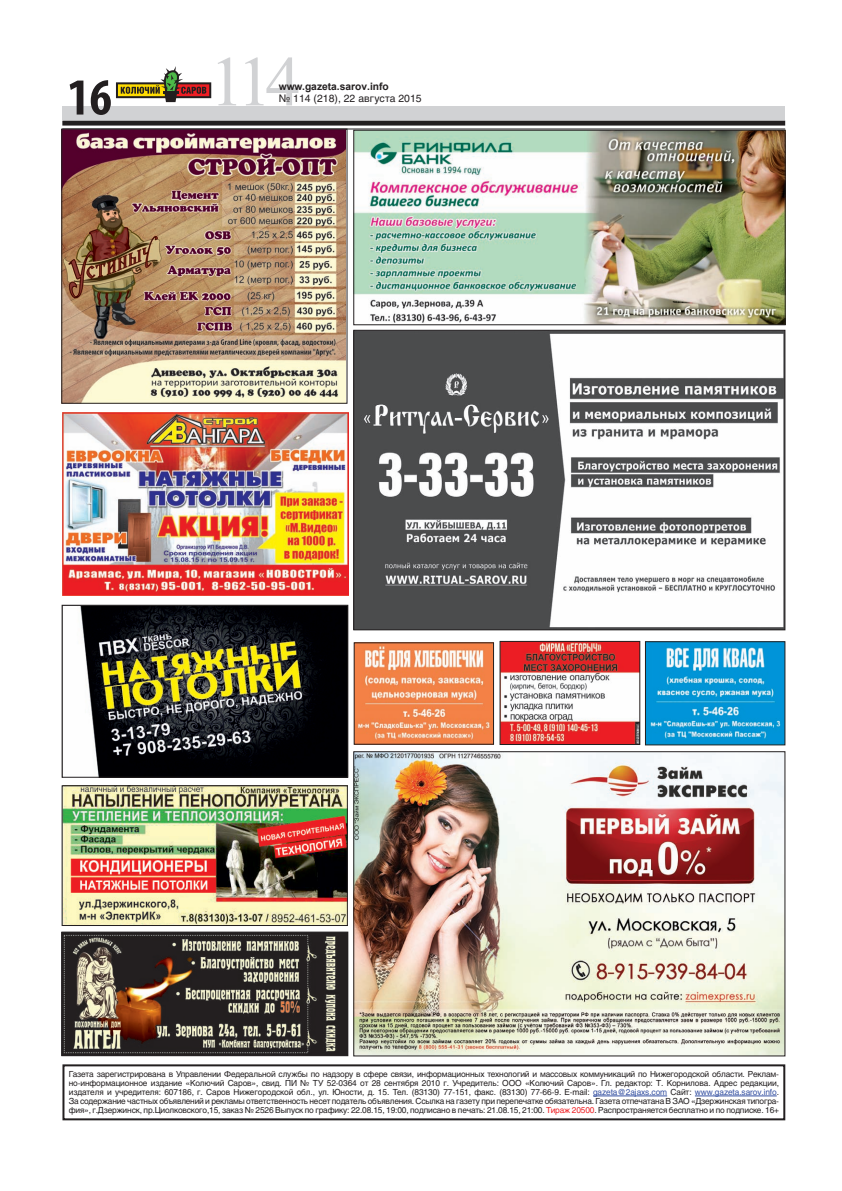
<style>
.page{position:relative;width:842px;height:1191px;background:#fff}
.page>*{position:absolute;margin:0;border:0;box-sizing:border-box;transform-origin:0 0}
.t1{font:71px "Times New Roman";color:#d1d2d4}
.t2{font:700 condensed 52.3px "Myriad Pro";color:#231f20}
.t3{font:10.4px "Helios C";color:#231f20}
.t4{font:700 10.2px "Arial";color:#231f20}
.t5{font:8.3px/9px "Helios C";letter-spacing:-.02em;color:#231f20;text-align:justify}
.s1{color:#3853a3}
.s2{color:#ee1f23}
</style>
<div class="page">
<div style="left:62px;top:106px;width:723px;height:13px;background:#d1d2d4"></div>
<hr style="left:62px;top:129px;width:723px;height:1px;background:#231f20">
<div style="left:62px;top:121px;width:723px;height:5px;background:#231f20"></div>
<svg style="left:116px;top:66px;width:95px;height:36px"></svg>
<hr style="left:593px;top:1096px;width:74px;height:1px;background:#3853a3">
<hr style="left:695px;top:1096px;width:82px;height:1px;background:#3853a3">
<div style="left:62px;top:1064px;width:723px;height:56px;border:2px solid #231f20"></div>
<img style="left:647px;top:643px;width:136px;height:100px">
<div style="left:645px;top:641px;width:140px;height:104px;border:1px solid #231f20"></div>
<img style="left:356px;top:332px;width:427px;height:296px">
<div style="left:354px;top:330px;width:431px;height:300px;border:1px solid #231f20"></div>
<img style="left:356px;top:645px;width:136px;height:98px">
<div style="left:354px;top:643px;width:140px;height:102px;border:1px solid #231f20"></div>
<img style="left:64px;top:131px;width:281px;height:271px">
<div style="left:62px;top:129px;width:285px;height:275px;border:1px solid #231f20"></div>
<img style="left:64px;top:934px;width:282px;height:120px">
<div style="left:62px;top:932px;width:286px;height:124px;border:1px solid #231f20"></div>
<img style="left:64px;top:788px;width:282px;height:136px">
<div style="left:62px;top:786px;width:286px;height:140px;border:1px solid #231f20"></div>
<img style="left:80px;top:607px;width:266px;height:169px">
<div style="left:62px;top:605px;width:286px;height:173px;border:1px solid #231f20"></div>
<img style="left:502px;top:643px;width:136px;height:100px">
<div style="left:500px;top:641px;width:140px;height:104px;border:1px solid #231f20"></div>
<img style="left:356px;top:132px;width:427px;height:191px">
<div style="left:354px;top:130px;width:431px;height:195px;border:1px solid #231f20"></div>
<img style="left:356px;top:753px;width:427px;height:301px">
<div style="left:354px;top:751px;width:431px;height:305px;border:1px solid #231f20"></div>
<img style="left:62px;top:413px;width:287px;height:183px">
<p class="t2" style="left:67px;top:66px;width:46px">16</p>
<p class="t1" style="left:209px;top:42px;width:93px">114</p>
<p class="t4" style="left:279px;top:81px;width:112px">www.gazeta.sarov.info</p>
<p class="t3" style="left:279px;top:94px;width:145px">№ 114 (218), 22 августа 2015</p>
<p class="t5" style="left:69px;top:1070px;width:712px">Газета зарегистрирована в Управлении Федеральной службы по надзору в сфере связи, информационных технологий и массовых коммуникаций по Нижегородской области. Реклам&shy;но-информационное издание «Колючий Саров», свид. ПИ № ТУ 52-0364 от 28 сентября 2010 г. Учредитель: ООО «Колючий Саров». Гл. редактор: Т. Корнилова. Адрес редакции, издателя и учредителя: 607186, г. Саров Нижегородской обл., ул. Юности, д. 15. Тел. (83130) 77-151, факс. (83130) 77-66-9. E-mail: <span class="s1">gazeta@2ajaxs.com</span> Сайт: <span class="s1">www.gazeta.sarov.info</span>.<br>За содержание частных объявлений и рекламы ответственность несет податель объявления. Ссылка на газету при перепечатке обязательна. Газета отпечатана В ЗАО «Дзержинская типогра&shy;фия», г.Дзержинск, пр.Циолковского,15, заказ № 2526 Выпуск по графику: 22.08.15, 19:00, подписано в печать: 21.08.15, 21:00. <span class="s2">Тираж 20500</span>. Распространяется бесплатно и по подписке. 16+</p>
</div>
